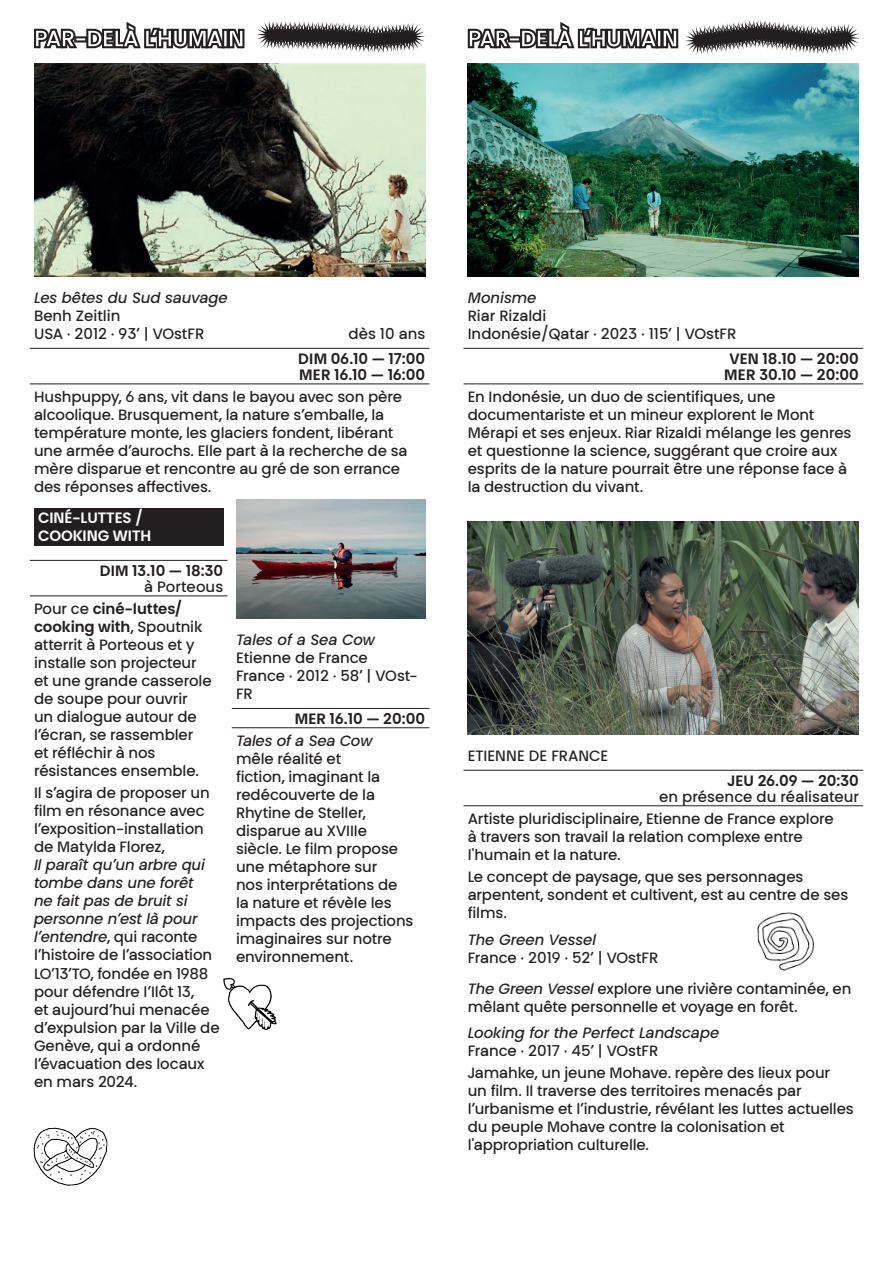
<style>
.page{position:relative;width:893px;height:1263px;background:#fff}
.page>*{position:absolute;margin:0;border:0;box-sizing:border-box;transform-origin:0 0}
.t1{font:15px/18px "BBB Poppins TN Text";letter-spacing:-.005em;color:#231f20}
.t2{font:italic 15px "BBB Poppins TN Text";letter-spacing:.005em;color:#231f20}
.t3{font:600 15px/16.2px "BBB Poppins TN Text";letter-spacing:.005em;color:#231f20}
.t4{font:600 15px/18px "BBB Poppins TN Text";color:#fff}
.s1{font-weight:600}
.s2{font-style:italic}
</style>
<div class="page">
<hr style="left:30px;top:383px;width:399px;height:1px;background:#231f20">
<hr style="left:30px;top:348px;width:399px;height:1px;background:#231f20">
<img style="left:34px;top:64px;width:391px;height:212px">
<div style="left:34px;top:508px;width:189px;height:19px;background:#231f20"></div>
<div style="left:34px;top:526px;width:189px;height:19px;background:#231f20"></div>
<hr style="left:30px;top:595px;width:197px;height:1px;background:#231f20">
<hr style="left:30px;top:560px;width:197px;height:1px;background:#231f20">
<hr style="left:232px;top:727px;width:197px;height:1px;background:#231f20">
<hr style="left:232px;top:708px;width:197px;height:1px;background:#231f20">
<img style="left:236px;top:499px;width:189px;height:119px">
<hr style="left:463px;top:383px;width:400px;height:1px;background:#231f20">
<hr style="left:463px;top:348px;width:400px;height:1px;background:#231f20">
<img style="left:468px;top:64px;width:391px;height:212px">
<img style="left:468px;top:522px;width:391px;height:212px">
<hr style="left:463px;top:805px;width:400px;height:1px;background:#231f20">
<hr style="left:463px;top:770px;width:400px;height:1px;background:#231f20">
<svg style="left:468px;top:22px;width:210px;height:26px"></svg>
<svg style="left:34px;top:22px;width:210px;height:26px"></svg>
<svg style="left:685px;top:20px;width:175px;height:34px"></svg>
<svg style="left:257px;top:21px;width:168px;height:32px"></svg>
<img style="left:223px;top:977px;width:54px;height:54px">
<img style="left:33px;top:1127px;width:75px;height:59px">
<img style="left:757px;top:912px;width:57px;height:59px">
<p class="t2" style="left:34px;top:288px;width:195px">Les bêtes du Sud sauvage</p>
<p class="t1" style="left:34px;top:306px;width:172px">Benh Zeitlin<br>USA · 2012 · 93’ | VOstFR</p>
<p class="t1" style="left:349px;top:324px;width:78px">dès 10 ans</p>
<p class="t3" style="left:298px;top:350px;width:128px">DIM 06.10 — 17:00<br>MER 16.10 — 16:00</p>
<p class="t1" style="left:34px;top:388px;width:375px">Hushpuppy, 6 ans, vit dans le bayou avec son père alcoolique. Brusquement, la nature s’emballe, la température monte, les glaciers fondent, libérant une armée d’aurochs. Elle part à la recherche de sa mère disparue et rencontre au gré de son errance des réponses affectives.</p>
<p class="t4" style="left:38px;top:509px;width:115px">CINÉ-LUTTES /<br>COOKING WITH</p>
<p class="t3" style="left:100px;top:562px;width:125px">DIM 13.10 — 18:30</p>
<p class="t1" style="left:34px;top:575px;width:191px;line-height:22.2px;text-indent:110px">à Porteous<br>Pour ce <span class="s1">ciné-luttes/</span></p>
<p class="t1" style="left:34px;top:618px;width:179px"><span class="s1">cooking with</span>, Spoutnik atterrit à Porteous et y installe son projecteur et une grande casserole de soupe pour ouvrir<br>un dialogue autour de l’écran, se rassembler et réfléchir à nos résistances ensemble.</p>
<p class="t1" style="left:34px;top:784px;width:177px">Il s’agira de proposer un film en résonance avec l’exposition-installation de Matylda Florez,</p>
<p class="t1" style="left:34px;top:856px;width:187px"><span class="s2">Il paraît qu’un arbre qui tombe dans une forêt<br>ne fait pas de bruit si personne n’est là pour l’entendre</span>, qui raconte l’histoire de l’association<br>LO’13’TO, fondée en 1988 pour défendre l’Ilôt 13,<br>et aujourd’hui menacée d’expulsion par la Ville de<br>Genève, qui a ordonné l’évacuation des locaux en mars 2024.</p>
<p class="t2" style="left:236px;top:630px;width:140px">Tales of a Sea Cow</p>
<p class="t1" style="left:236px;top:649px;width:183px">Etienne de France<br>France · 2012 · 58’ | VOst-<br>FR</p>
<p class="t3" style="left:295px;top:710px;width:132px">MER 16.10 — 20:00</p>
<p class="t2" style="left:236px;top:731px;width:138px">Tales of a Sea Cow</p>
<p class="t1" style="left:236px;top:750px;width:179px">mêle réalité et<br>fiction, imaginant la redécouverte de la<br>Rhytine de Steller, disparue au XVIIIe siècle. Le film propose une métaphore sur<br>nos interprétations de la nature et révèle les impacts des projections imaginaires sur notre environnement.</p>
<p class="t2" style="left:468px;top:288px;width:70px">Monisme</p>
<p class="t1" style="left:468px;top:306px;width:270px">Riar Rizaldi<br>Indonésie/Qatar · 2023 · 115’ | VOstFR</p>
<p class="t3" style="left:724px;top:350px;width:136px;text-align:center">VEN 18.10 — 20:00<br>MER 30.10 — 20:00</p>
<p class="t1" style="left:468px;top:388px;width:385px">En Indonésie, un duo de scientifiques, une documentariste et un mineur explorent le Mont Mérapi et ses enjeux. Riar Rizaldi mélange les genres et questionne la science, suggérant que croire aux esprits de la nature pourrait être une réponse face à la destruction du vivant.</p>
<p class="t1" style="left:468px;top:746px;width:142px">ETIENNE DE FRANCE</p>
<p class="t3" style="left:728px;top:772px;width:133px">JEU 26.09 — 20:30</p>
<p class="t1" style="left:468px;top:785px;width:393px;line-height:22.2px;text-indent:191px">en présence du réalisateur<br>Artiste pluridisciplinaire, Etienne de France explore</p>
<p class="t1" style="left:468px;top:828px;width:337px">à travers son travail la relation complexe entre l'humain et la nature.</p>
<p class="t1" style="left:468px;top:868px;width:382px">Le concept de paysage, que ses personnages arpentent, sondent et cultivent, est au centre de ses films.</p>
<p class="t2" style="left:468px;top:929px;width:130px">The Green Vessel</p>
<p class="t1" style="left:468px;top:942px;width:385px;line-height:30.8px">France · 2019 · 52’ | VOstFR<br><span class="s2">The Green Vessel</span> explore une rivière contaminée, en</p>
<p class="t1" style="left:468px;top:997px;width:331px">mêlant quête personnelle et voyage en forêt.</p>
<p class="t2" style="left:468px;top:1023px;width:253px">Looking for the Perfect Landscape</p>
<p class="t1" style="left:468px;top:1040px;width:364px;line-height:22.2px">France · 2017 · 45’ | VOstFR<br>Jamahke, un jeune Mohave. repère des lieux pour</p>
<p class="t1" style="left:468px;top:1082px;width:388px">un film. Il traverse des territoires menacés par l’urbanisme et l’industrie, révélant les luttes actuelles du peuple Mohave contre la colonisation et l'appropriation culturelle.</p>
</div>
